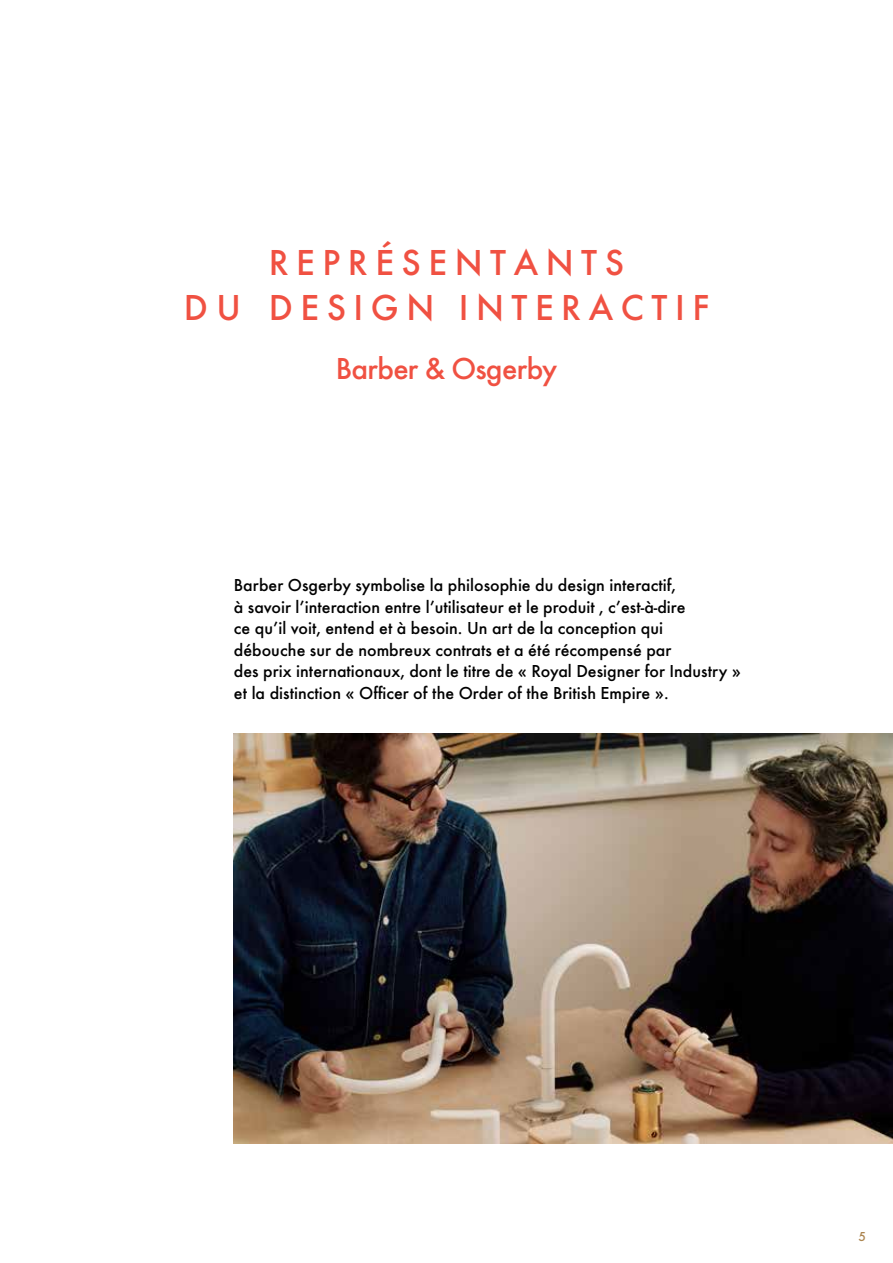
<style>
.page{position:relative;width:893px;height:1263px;background:#fff}
.page>*{position:absolute;margin:0;border:0;box-sizing:border-box;transform-origin:0 0}
.t1{font:500 37.5px/45px "Futura TOT";color:#f05142;text-align:center}
.t2{font:500 31.5px "Futura TOT";letter-spacing:-.025em;color:#f05142}
.t3{font:500 18px/21.6px "Futura TOT";color:#000}
.t4{font:500 13.5px "Futura TOT";color:#ac8550}
</style>
<div class="page">
<img style="left:234px;top:734px;width:659px;height:410px">
<h1 class="t1" style="left:184px;top:240px;width:527px">R E P R É S E N T A N T S<br>D U D E S I G N I N T E R A C T I F</h1>
<h2 class="t2" style="left:336px;top:350px;width:223px">Barber &amp; Osgerby</h2>
<p class="t3" style="left:234px;top:574px;width:509px">Barber Osgerby symbolise la philosophie du design interactif,<br>à savoir l’interaction entre l’utilisateur et le produit , c’est-à-dire<br>ce qu’il voit, entend et à besoin. Un art de la conception qui<br>débouche sur de nombreux contrats et a été récompensé par<br>des prix internationaux, dont le titre de « Royal Designer for Industry » et la distinction « Officer of the Order of the British Empire ».</p>
<p class="t4" style="left:858px;top:1229px;width:9px">5</p>
</div>
